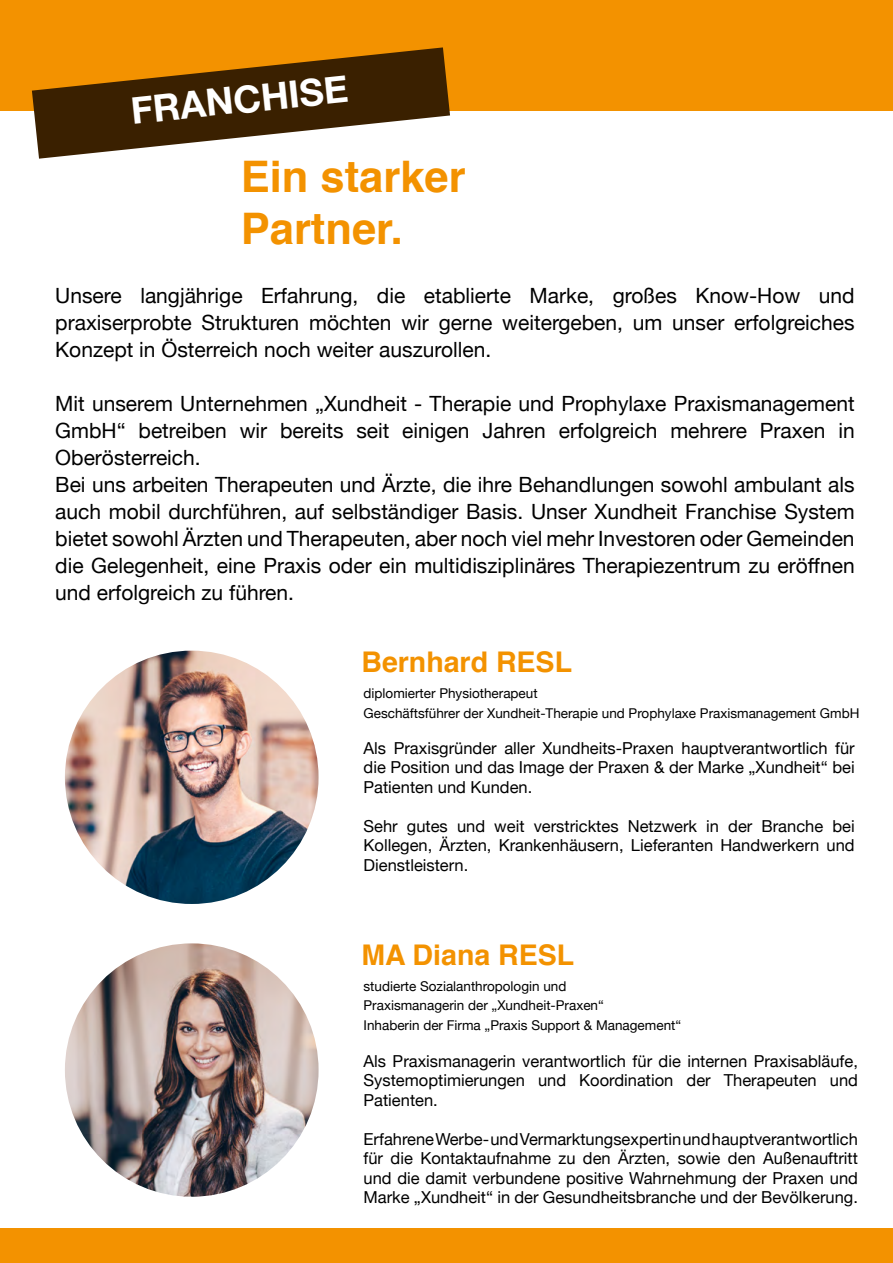
<style>
.page{position:relative;width:893px;height:1263px;background:#fff}
.page>*{position:absolute;margin:0;border:0;box-sizing:border-box;transform-origin:0 0}
.t1{font:700 43.5px/52.2px "Helvetica";color:#f39200}
.t2{font:700 37.5px "Helvetica Neue";color:#fff}
.t3{font:700 28.5px "Helvetica";color:#f39200}
.t4{font:21px/27px "Helvetica Neue";color:#000;text-align:justify}
.t5{font:16.5px/19.5px "Helvetica Neue";color:#000;text-align:justify}
.t6{font:13.5px/19.5px "Helvetica Neue";color:#000}
</style>
<div class="page">
<div style="left:0;top:1229px;width:893px;height:34px;background:#f39200"></div>
<div style="left:0;top:0;width:893px;height:111px;background:#f39200"></div>
<svg style="left:32px;top:47px;width:418px;height:112px;fill:#3a2000"></svg>
<img style="left:65px;top:651px;width:254px;height:253px;border-radius:127px">
<img style="left:65px;top:943px;width:254px;height:254px;border-radius:127px">
<h2 class="t2" style="left:128px;top:82px;width:220px;rotate:-6deg">FRANCHISE</h2>
<h1 class="t1" style="left:241px;top:151px;width:226px">Ein starker<br>Partner.</h1>
<p class="t4" style="left:55px;top:283px;width:801px">Unsere langjährige Erfahrung, die etablierte Marke, großes Know-How und praxiserprobte Strukturen möchten wir gerne weitergeben, um unser erfolgreiches Konzept in Österreich noch weiter auszurollen.</p>
<p class="t4" style="left:55px;top:391px;width:801px;text-align:left">Mit unserem Unternehmen „Xundheit - Therapie und Prophylaxe Praxismanagement GmbH“ betreiben wir bereits seit einigen Jahren erfolgreich mehrere Praxen in Oberösterreich.<br>Bei uns arbeiten Therapeuten und Ärzte, die ihre Behandlungen sowohl ambulant als auch mobil durchführen, auf selbständiger Basis. Unser Xundheit Franchise System bietet sowohl Ärzten und Therapeuten, aber noch viel mehr Investoren oder Gemeinden die Gelegenheit, eine Praxis oder ein multidisziplinäres Therapiezentrum zu eröffnen und erfolgreich zu führen.</p>
<h3 class="t3" style="left:361px;top:639px;width:212px">Bernhard RESL</h3>
<p class="t6" style="left:364px;top:684px;width:497px">diplomierter Physiotherapeut<br>Geschäftsführer der Xundheit-Therapie und Prophylaxe Praxismanagement GmbH</p>
<p class="t5" style="left:364px;top:739px;width:493px">Als Praxisgründer aller Xundheits-Praxen hauptverantwortlich für die Position und das Image der Praxen &amp; der Marke „Xundheit“ bei Patienten und Kunden.</p>
<p class="t5" style="left:364px;top:817px;width:493px">Sehr gutes und weit verstricktes Netzwerk in der Branche bei Kollegen, Ärzten, Krankenhäusern, Lieferanten Handwerkern und Dienstleistern.</p>
<h3 class="t3" style="left:361px;top:932px;width:214px">MA Diana RESL</h3>
<p class="t6" style="left:364px;top:977px;width:319px">studierte Sozialanthropologin und<br>Praxismanagerin der „Xundheit-Praxen“<br>Inhaberin der Firma „Praxis Support &amp; Management“</p>
<p class="t5" style="left:364px;top:1052px;width:496px">Als Praxismanagerin verantwortlich für die internen Praxisabläufe, Systemoptimierungen und Koordination der Therapeuten und Patienten.</p>
<p class="t5" style="left:364px;top:1130px;width:496px">Erfahrene Werbe- und Vermarktungsexpertin und hauptverantwortlich für die Kontaktaufnahme zu den Ärzten, sowie den Außenauftritt und die damit verbundene positive Wahrnehmung der Praxen und Marke „Xundheit“ in der Gesundheitsbranche und der Bevölkerung.</p>
</div>
